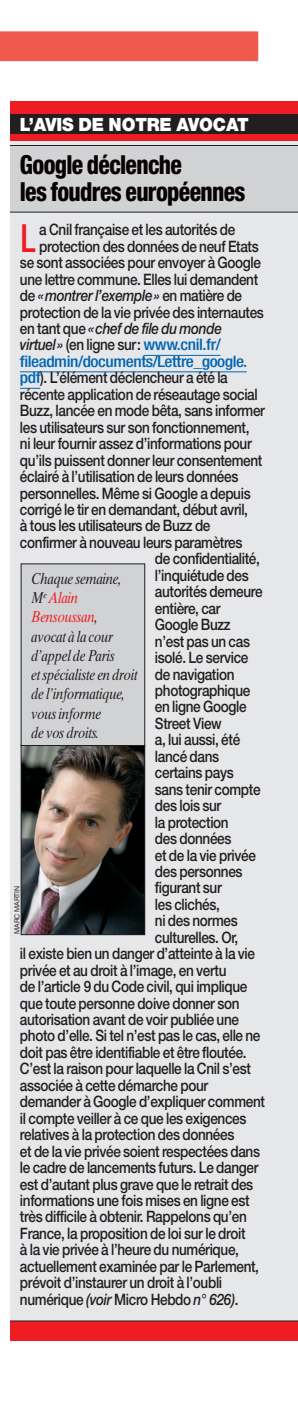
<style>
.page{position:relative;width:298px;height:1409px;background:#fff}
.page>*{position:absolute;margin:0;border:0;box-sizing:border-box;transform-origin:0 0}
.t1{font:500 condensed 38.85px "Helvetica Neue";color:#ee1d23;scale:.86 1}
.t2{font:800 condensed 26.25px/26.2px "Helvetica Neue";letter-spacing:-.025em;color:#080302;scale:.9 1}
.t3{font:900 18.2px "Helvetica Neue";letter-spacing:-.01em;color:#fff;scale:.95 1}
.t4{font:500 15.75px "Helvetica Neue";letter-spacing:-.025em;color:#231f20;scale:.86 1}
.t5{font:italic 15.75px/19.2px "Times Ten";letter-spacing:-.025em;color:#231f20;scale:.83 1}
.t6{font:italic 500 15.75px "Helvetica Neue";letter-spacing:-.025em;color:#231f20;scale:.86 1}
.t7{font:500 condensed 15.75px "Helvetica Neue";letter-spacing:-.025em;color:#0166b3;scale:1.1 1}
.t8{font:7px "Helvetica Neue";color:#231f20}
.s1{font-style:normal}
.s2{font-style:italic}
.s3{font-stretch:condensed;color:#0166b3}
.s4{color:#ee1d23}
</style>
<div class="page">
<div style="left:0;top:31px;width:258px;height:30px;background:#f0594d"></div>
<div style="left:11px;top:115px;width:287px;height:1206px;background:#e6e7e9"></div>
<hr style="left:143px;top:355px;width:77px;height:1px;background:#0166b3">
<hr style="left:20px;top:371px;width:227px;height:1px;background:#0166b3">
<svg style="left:20px;top:388px;width:20px;height:1px"></svg>
<div style="left:10px;top:1321px;width:288px;height:20px;background:#ee1d23"></div>
<div style="left:10px;top:101px;width:288px;height:40px;background:#ee1d23"></div>
<div style="left:10px;top:145px;width:288px;height:67px;background:#d1d2d4"></div>
<div style="left:10px;top:115px;width:288px;height:19px;background:#231f20"></div>
<hr style="left:10px;top:1320px;width:288px;height:1px;background:#231f20">
<hr style="left:10px;top:145px;width:288px;height:1px;background:#231f20">
<hr style="left:10px;top:212px;width:288px;height:1px;background:#231f20">
<img style="left:23px;top:747px;width:120px;height:186px">
<div style="left:21px;top:745px;width:124px;height:190px;border:1px solid #231f20"></div>
<div style="left:21px;top:564px;width:124px;height:181px;background:#d1d2d4"></div>
<div style="left:21px;top:564px;width:124px;height:182px;border:1px solid #231f20"></div>
<p class="t3" style="left:20px;top:114px;width:242px">L’AVIS DE NOTRE AVOCAT</p>
<h2 class="t2" style="left:20px;top:151px;width:252px">Google déclenche<br>les foudres européennes</h2>
<h1 class="t1" style="left:21px;top:215px;width:19px">L</h1>
<p class="t4" style="left:39px;top:220px;width:229px">a Cnil française et les autorités de</p>
<p class="t4" style="left:39px;top:237px;width:256px">protection des données de neuf Etats</p>
<p class="t4" style="left:20px;top:253px;width:282px">se sont associées pour envoyer à Google</p>
<p class="t4" style="left:20px;top:270px;width:278px">une lettre commune. Elles lui demandent</p>
<p class="t6" style="left:20px;top:286px;width:260px"><span class="s1">de</span> « montrer l’exemple » <span class="s1">en matière de</span></p>
<p class="t4" style="left:20px;top:303px;width:285px">protection de la vie privée des internautes</p>
<p class="t6" style="left:20px;top:319px;width:236px"><span class="s1">en tant que</span> « chef de file du monde</p>
<p class="t4" style="left:20px;top:335px;width:235px"><span class="s2">virtuel »</span> (en ligne sur : <span class="s3">www.cnil.fr/</span></p>
<p class="t7" style="left:20px;top:352px;width:208px">fileadmin/documents/Lettre_google.</p>
<p class="t4" style="left:20px;top:368px;width:243px"><span class="s3">pdf</span>). L’élément déclencheur a été la</p>
<p class="t4" style="left:20px;top:385px;width:278px">récente application de réseautage social</p>
<p class="t4" style="left:20px;top:401px;width:286px">Buzz, lancée en mode bêta, sans informer</p>
<p class="t4" style="left:20px;top:418px;width:268px">les utilisateurs sur son fonctionnement,</p>
<p class="t4" style="left:20px;top:434px;width:271px">ni leur fournir assez d’informations pour</p>
<p class="t4" style="left:20px;top:451px;width:283px">qu’ils puissent donner leur consentement</p>
<p class="t4" style="left:20px;top:467px;width:255px">éclairé à l’utilisation de leurs données</p>
<p class="t4" style="left:20px;top:484px;width:269px">personnelles. Même si Google a depuis</p>
<p class="t4" style="left:20px;top:500px;width:266px">corrigé le tir en demandant, début avril,</p>
<p class="t4" style="left:20px;top:516px;width:223px">à tous les utilisateurs de Buzz de</p>
<p class="t4" style="left:20px;top:533px;width:260px">confirmer à nouveau leurs paramètres</p>
<p class="t4" style="left:155px;top:549px;width:123px">de confidentialité,</p>
<p class="t4" style="left:155px;top:566px;width:111px">l’inquiétude des</p>
<p class="t4" style="left:155px;top:582px;width:126px">autorités demeure</p>
<p class="t4" style="left:155px;top:599px;width:78px">entière, car</p>
<p class="t4" style="left:155px;top:615px;width:89px">Google Buzz</p>
<p class="t4" style="left:155px;top:632px;width:112px">n’est pas un cas</p>
<p class="t4" style="left:155px;top:648px;width:110px">isolé. Le service</p>
<p class="t4" style="left:155px;top:664px;width:94px">de navigation</p>
<p class="t4" style="left:155px;top:681px;width:112px">photographique</p>
<p class="t4" style="left:155px;top:697px;width:108px">en ligne Google</p>
<p class="t4" style="left:155px;top:714px;width:79px">Street View</p>
<p class="t4" style="left:155px;top:730px;width:101px">a, lui aussi, été</p>
<p class="t4" style="left:155px;top:747px;width:76px">lancé dans</p>
<p class="t4" style="left:155px;top:763px;width:93px">certains pays</p>
<p class="t4" style="left:155px;top:780px;width:124px">sans tenir compte</p>
<p class="t4" style="left:155px;top:796px;width:79px">des lois sur</p>
<p class="t4" style="left:155px;top:813px;width:87px">la protection</p>
<p class="t4" style="left:155px;top:829px;width:90px">des données</p>
<p class="t4" style="left:155px;top:845px;width:119px">et de la vie privée</p>
<p class="t4" style="left:155px;top:862px;width:103px">des personnes</p>
<p class="t4" style="left:155px;top:878px;width:79px">figurant sur</p>
<p class="t4" style="left:155px;top:895px;width:77px">les clichés,</p>
<p class="t4" style="left:155px;top:911px;width:98px">ni des normes</p>
<p class="t4" style="left:155px;top:928px;width:98px">culturelles. Or,</p>
<p class="t4" style="left:20px;top:944px;width:275px">il existe bien un danger d’atteinte à la vie</p>
<p class="t4" style="left:20px;top:961px;width:241px">privée et au droit à l’image, en vertu</p>
<p class="t4" style="left:20px;top:977px;width:266px">de l’article 9 du Code civil, qui implique</p>
<p class="t4" style="left:20px;top:993px;width:257px">que toute personne doive donner son</p>
<p class="t4" style="left:20px;top:1010px;width:256px">autorisation avant de voir publiée une</p>
<p class="t4" style="left:20px;top:1026px;width:281px">photo d’elle. Si tel n’est pas le cas, elle ne</p>
<p class="t4" style="left:20px;top:1043px;width:265px">doit pas être identifiable et être floutée.</p>
<p class="t4" style="left:20px;top:1059px;width:270px">C’est la raison pour laquelle la Cnil s’est</p>
<p class="t4" style="left:20px;top:1076px;width:220px">associée à cette démarche pour</p>
<p class="t4" style="left:20px;top:1092px;width:286px">demander à Google d’expliquer comment</p>
<p class="t4" style="left:20px;top:1109px;width:265px">il compte veiller à ce que les exigences</p>
<p class="t4" style="left:20px;top:1125px;width:251px">relatives à la protection des données</p>
<p class="t4" style="left:20px;top:1142px;width:280px">et de la vie privée soient respectées dans</p>
<p class="t4" style="left:20px;top:1158px;width:278px">le cadre de lancements futurs. Le danger</p>
<p class="t4" style="left:20px;top:1174px;width:272px">est d’autant plus grave que le retrait des</p>
<p class="t4" style="left:20px;top:1191px;width:268px">informations une fois mises en ligne est</p>
<p class="t4" style="left:20px;top:1207px;width:265px">très difficile à obtenir. Rappelons qu’en</p>
<p class="t4" style="left:20px;top:1224px;width:263px">France, la proposition de loi sur le droit</p>
<p class="t4" style="left:20px;top:1240px;width:256px">à la vie privée à l’heure du numérique,</p>
<p class="t4" style="left:20px;top:1257px;width:279px">actuellement examinée par le Parlement,</p>
<p class="t4" style="left:20px;top:1273px;width:236px">prévoit d’instaurer un droit à l’oubli</p>
<p class="t4" style="left:20px;top:1290px;width:255px">numérique <span class="s2">(voir</span> Micro Hebdo <span class="s2">n° 626)</span>.</p>
<p class="t5" style="left:31px;top:569px;width:130px">Chaque semaine,<br>M<sup>e</sup> <span class="s4">Alain<br>Bensoussan</span>,<br>avocat à la cour d’appel de Paris<br>et spécialiste en droit de l’informatique, vous informe<br>de vos droits.</p>
<p class="t8" style="left:13px;top:934px;width:50px;rotate:-90deg">MARC MARTIN</p>
</div>
